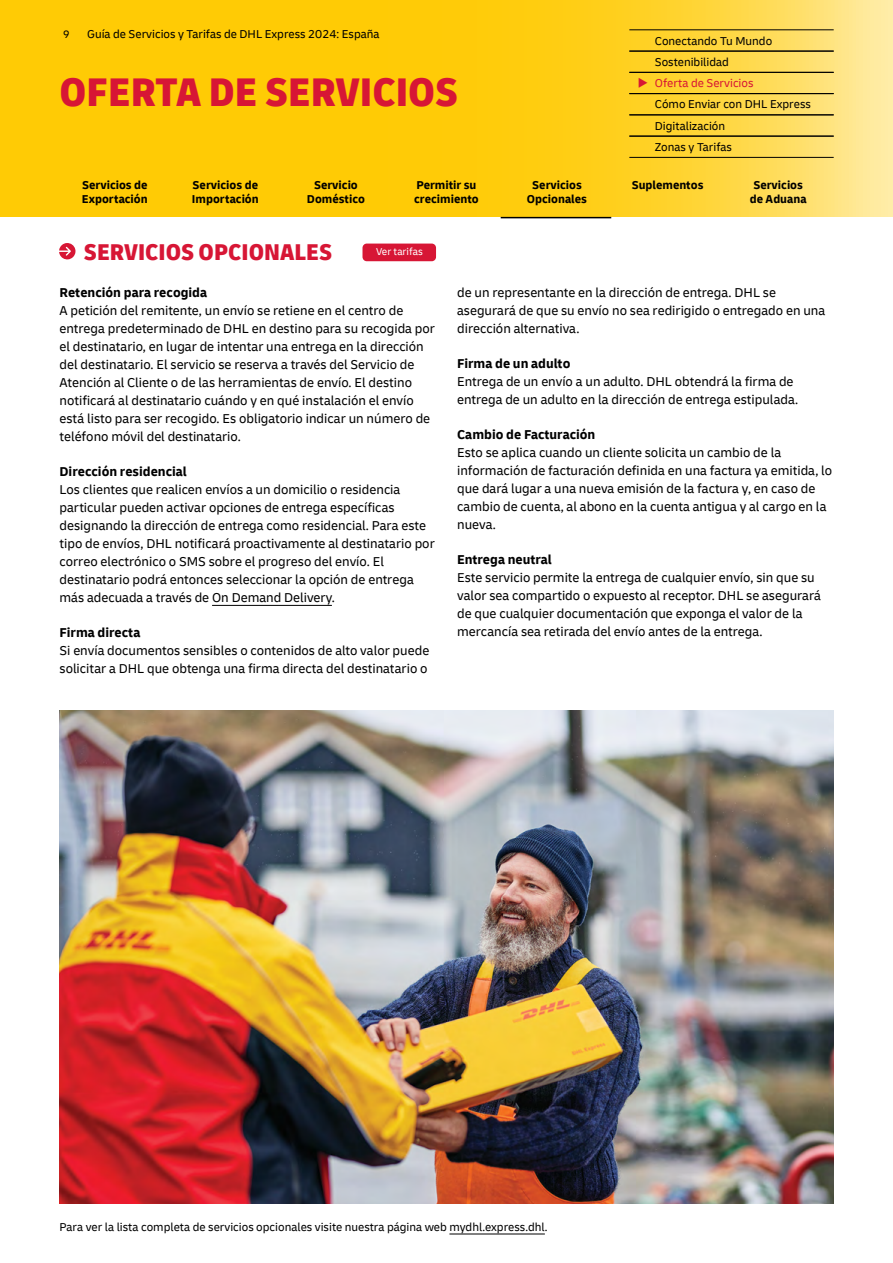
<style>
.page{position:relative;width:893px;height:1263px;background:#fff}
.page>*{position:absolute;margin:0;border:0;box-sizing:border-box;transform-origin:0 0}
.t1{font:900 condensed 42px "Delivery";color:#d71635}
.t2{font:900 condensed 24px "Delivery";color:#d71635}
.P_Copy_text{font:13.5px/18px "Delivery";color:#000}
.H4_Paragraph_header{font:700 13.5px "Delivery";color:#000}
.P_Copy_text-2{font:700 13.5px "Delivery";color:#000}
.NOTE_Footer_text{font:12px/21.3px "Delivery";color:#000}
.t3{font:700 12px/13.5px "Delivery";color:#000}
.t4{font:11.25px "Delivery";color:#000}
.P_Copy_text-3{font:10.5px "Delivery";color:#fff}
.s1{color:#d71635}
</style>
<div class="page">
<svg style="left:0;top:0;width:893px;height:217px;background:#fecf20"></svg>
<hr style="left:629px;top:30px;width:205px;height:1px;background:#000">
<hr style="left:629px;top:51px;width:205px;height:1px;background:#000">
<hr style="left:629px;top:72px;width:205px;height:1px;background:#000">
<hr style="left:629px;top:93px;width:205px;height:1px;background:#000">
<hr style="left:629px;top:115px;width:205px;height:1px;background:#000">
<hr style="left:629px;top:136px;width:205px;height:1px;background:#000">
<hr style="left:629px;top:157px;width:205px;height:1px;background:#000">
<hr style="left:501px;top:217px;width:110px;height:1px;background:#000">
<svg style="left:59px;top:243px;width:16px;height:17px"></svg>
<div style="left:362px;top:244px;width:74px;height:17px;background:#d71635;border-radius:4px"></div>
<hr style="left:212px;top:605px;width:120px;height:1px;background:#000">
<img style="left:60px;top:710px;width:773px;height:493px">
<hr style="left:449px;top:1234px;width:96px;height:1px;background:#000">
<p class="t4" style="left:63px;top:28px;width:8px">9</p>
<p class="NOTE_Footer_text" style="left:87px;top:24px;width:294px">Guía de Servicios y Tarifas de DHL Express 2024: España</p>
<h1 class="t1" style="left:60px;top:65px;width:400px">OFERTA DE SERVICIOS</h1>
<p class="NOTE_Footer_text" style="left:655px;top:30px;width:119px">Conectando Tu Mundo<br>Sostenibilidad</p>
<p class="NOTE_Footer_text" style="left:655px;top:72px;width:158px;text-indent:-17px"><span class="s1">◆ Oferta de Servicios<br></span>Cómo Enviar con DHL Express<br>Digitalización<br>Zonas y Tarifas</p>
<p class="t3" style="left:82px;top:178px;width:67px">Servicios de<br>Exportación</p>
<p class="t3" style="left:192px;top:178px;width:68px">Servicios de<br>Importación</p>
<p class="t3" style="left:307px;top:178px;width:59px;text-align:center">Servicio<br>Doméstico</p>
<p class="t3" style="left:414px;top:178px;width:66px">Permitir su crecimiento</p>
<p class="t3" style="left:527px;top:178px;width:62px;text-align:center">Servicios<br>Opcionales</p>
<p class="t3" style="left:632px;top:178px;width:73px">Suplementos</p>
<p class="t3" style="left:750px;top:178px;width:58px">Servicios de Aduana</p>
<h2 class="t2" style="left:84px;top:237px;width:250px">SERVICIOS OPCIONALES</h2>
<p class="P_Copy_text-3" style="left:376px;top:246px;width:48px">Ver tarifas</p>
<h4 class="H4_Paragraph_header" style="left:60px;top:284px;width:149px">Retención para recogida</h4>
<p class="P_Copy_text" style="left:60px;top:302px;width:377px">A petición del remitente, un envío se retiene en el centro de entrega predeterminado de DHL en destino para su recogida por el destinatario, en lugar de intentar una entrega en la dirección del destinatario. El servicio se reserva a través del Servicio de Atención al Cliente o de las herramientas de envío. El destino notificará al destinatario cuándo y en qué instalación el envío está listo para ser recogido. Es obligatorio indicar un número de teléfono móvil del destinatario.</p>
<p class="P_Copy_text-2" style="left:60px;top:463px;width:129px">Dirección residencial</p>
<p class="P_Copy_text" style="left:60px;top:481px;width:377px">Los clientes que realicen envíos a un domicilio o residencia particular pueden activar opciones de entrega específicas designando la dirección de entrega como residencial. Para este tipo de envíos, DHL notificará proactivamente al destinatario por correo electrónico o SMS sobre el progreso del envío. El destinatario podrá entonces seleccionar la opción de entrega más adecuada a través de On Demand Delivery.</p>
<h4 class="H4_Paragraph_header" style="left:60px;top:624px;width:83px">Firma directa</h4>
<p class="P_Copy_text" style="left:60px;top:642px;width:371px">Si envía documentos sensibles o contenidos de alto valor puede solicitar a DHL que obtenga una firma directa del destinatario o</p>
<p class="P_Copy_text" style="left:457px;top:284px;width:370px">de un representante en la dirección de entrega. DHL se asegurará de que su envío no sea redirigido o entregado en una dirección alternativa.</p>
<h4 class="H4_Paragraph_header" style="left:457px;top:355px;width:115px">Firma de un adulto</h4>
<p class="P_Copy_text" style="left:457px;top:373px;width:343px">Entrega de un envío a un adulto. DHL obtendrá la firma de entrega de un adulto en la dirección de entrega estipulada.</p>
<h4 class="H4_Paragraph_header" style="left:457px;top:426px;width:140px">Cambio de Facturación</h4>
<p class="P_Copy_text" style="left:457px;top:444px;width:377px">Esto se aplica cuando un cliente solicita un cambio de la información de facturación definida en una factura ya emitida, lo que dará lugar a una nueva emisión de la factura y, en caso de cambio de cuenta, al abono en la cuenta antigua y al cargo en la nueva.</p>
<h4 class="H4_Paragraph_header" style="left:457px;top:551px;width:96px">Entrega neutral</h4>
<p class="P_Copy_text" style="left:457px;top:569px;width:365px">Este servicio permite la entrega de cualquier envío, sin que su valor sea compartido o expuesto al receptor. DHL se asegurará de que cualquier documentación que exponga el valor de la mercancía sea retirada del envío antes de la entrega.</p>
<p class="NOTE_Footer_text" style="left:60px;top:1216px;width:490px">Para ver la lista completa de servicios opcionales visite nuestra página web mydhl.express.dhl.</p>
</div>
